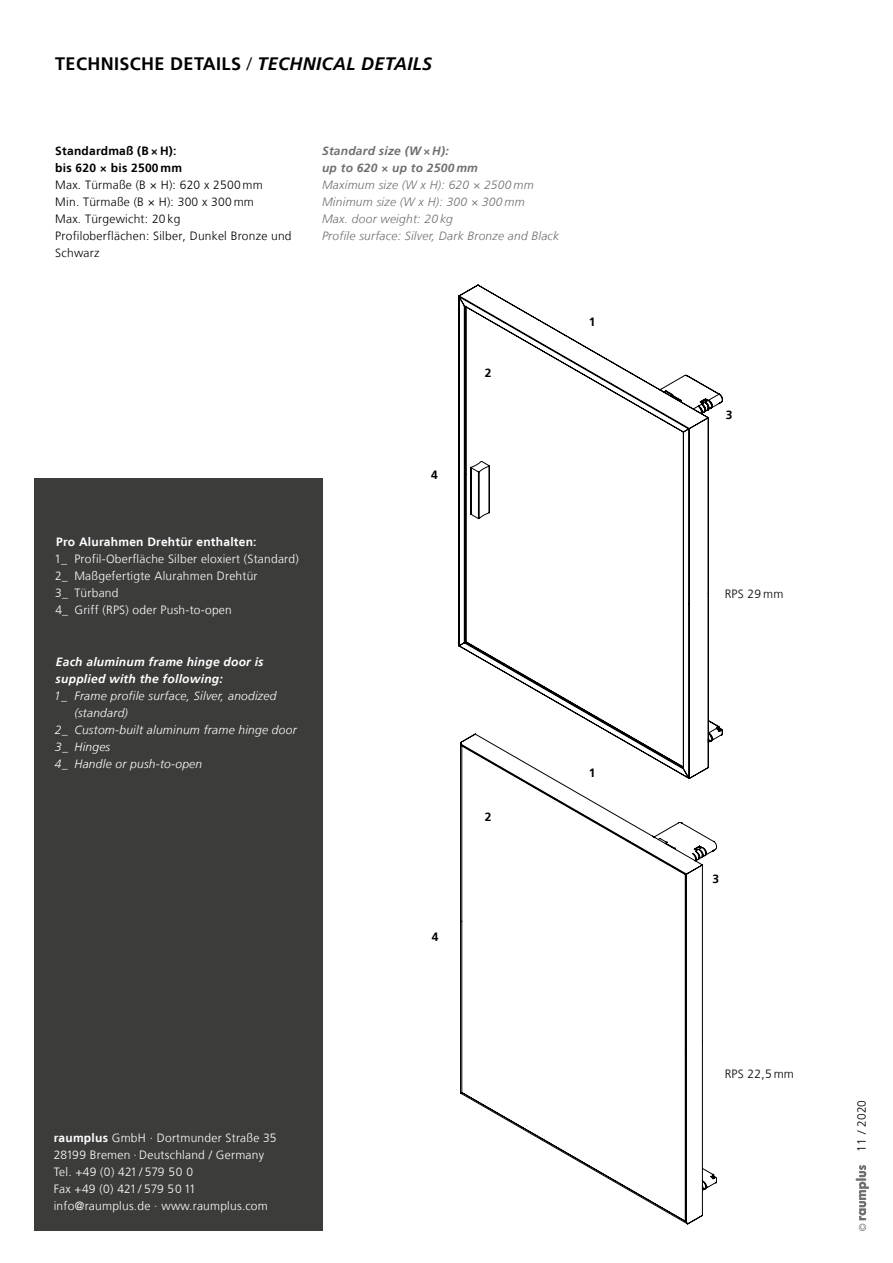
<style>
.page{position:relative;width:893px;height:1263px;background:#fff}
.page>*{position:absolute;margin:0;border:0;box-sizing:border-box;transform-origin:0 0}
.t1{font:700 18px "Frutiger LT";letter-spacing:.02em;color:#000}
.t2{font:300 12px/17px "Frutiger LT";letter-spacing:.02em;color:#fff}
.t3{font:300 12px/17px "Frutiger LT";letter-spacing:.02em;color:#000}
.t4{font:italic 300 12px "Frutiger LT";letter-spacing:.02em;color:#fff}
.t5{font:italic 300 12px/17px "Frutiger LT";letter-spacing:.02em;color:#706f6f}
.t6{font:italic 700 12px/17px "Frutiger LT";letter-spacing:.02em;color:#fff}
.t7{font:700 12px/17px "Frutiger LT";letter-spacing:.02em;color:#000}
.t8{font:italic 700 12px/17px "Frutiger LT";letter-spacing:.02em;color:#706f6f}
.t9{font:700 12px "Frutiger LT";letter-spacing:.02em;color:#fff}
.s1{font-weight:300}
.s2{font-style:italic}
.s3{font-style:inherit}
.s4{font-weight:700}
</style>
<div class="page">
<svg style="left:856px;top:1165px;width:13px;height:66px"></svg>
<svg style="left:461px;top:779px;width:256px;height:443px"></svg>
<svg style="left:459px;top:285px;width:264px;height:494px"></svg>
<svg style="left:465px;top:375px;width:258px;height:268px"></svg>
<svg style="left:470px;top:465px;width:20px;height:54px"></svg>
<div style="left:34px;top:478px;width:288px;height:753px;background:#3c3c3b"></div>
<h1 class="t1" style="left:55px;top:53px;width:378px">TECHNISCHE DETAILS <span class="s1">/</span> <span class="s2">TECHNICAL DETAILS</span></h1>
<p class="t7" style="left:55px;top:143px;width:128px">Standardmaß (B × H): bis 620 × bis 2500 mm</p>
<p class="t3" style="left:55px;top:177px;width:238px">Max. Türmaße (B × H): 620 x 2500 mm<br>Min. Türmaße (B × H): 300 x 300 mm<br>Max. Türgewicht: 20 kg<br>Profiloberflächen: Silber, Dunkel Bronze und<br>Schwarz</p>
<p class="t8" style="left:322px;top:143px;width:157px">Standard size (W× H):<br>up to 620 × up to 2500 mm</p>
<p class="t5" style="left:322px;top:177px;width:239px">Maximum size (W x H): 620 × 2500 mm Minimum size (W x H): 300 × 300 mm<br>Max. door weight: 20 kg<br>Profile surface: Silver, Dark Bronze and Black</p>
<p class="t7" style="left:485px;top:364px;width:8px">2</p>
<p class="t7" style="left:589px;top:313px;width:8px">1</p>
<p class="t9" style="left:56px;top:535px;width:202px">Pro Alurahmen Drehtür enthalten:</p>
<p class="t2" style="left:54px;top:551px;width:246px">1_ Profil-Oberfläche Silber eloxiert (Standard)<br>2_ Maßgefertigte Alurahmen Drehtür<br>3_ Türband<br>4_ Griff (RPS) oder Push-to-open</p>
<p class="t6" style="left:56px;top:653px;width:209px">Each aluminum frame hinge door is supplied with the following:</p>
<p class="t4" style="left:54px;top:688px;width:224px">1_ Frame profile surface, Silver, anodized</p>
<p class="t4" style="left:74px;top:705px;width:55px">(standard)</p>
<p class="t4" style="left:55px;top:722px;width:243px">2_ Custom-built aluminum frame hinge door</p>
<p class="t4" style="left:55px;top:739px;width:57px">3_ Hinges</p>
<p class="t4" style="left:55px;top:756px;width:149px">4_ <span class="s3">H</span>andle or push-to-open</p>
<p class="t7" style="left:431px;top:466px;width:8px">4</p>
<p class="t7" style="left:485px;top:808px;width:8px">2</p>
<p class="t7" style="left:589px;top:764px;width:8px">1</p>
<p class="t7" style="left:432px;top:929px;width:8px">4</p>
<p class="t2" style="left:54px;top:1129px;width:224px"><span class="s4">raumplus</span> GmbH · Dortmunder Straße 35<br>28199 Bremen · Deutschland / Germany<br>Tel. +49 (0) 421 / 579 50 0<br>Fax +49 (0) 421 / 579 50 11 info@raumplus.de · www.raumplus.com</p>
<p class="t7" style="left:726px;top:407px;width:8px">3</p>
<p class="t3" style="left:725px;top:585px;width:60px">RPS 29 mm</p>
<p class="t7" style="left:712px;top:870px;width:8px">3</p>
<p class="t3" style="left:725px;top:1066px;width:71px">RPS 22,5 mm</p>
<p class="t3" style="left:853px;top:1152px;width:53px;rotate:-90deg">11 / 2020</p>
</div>
